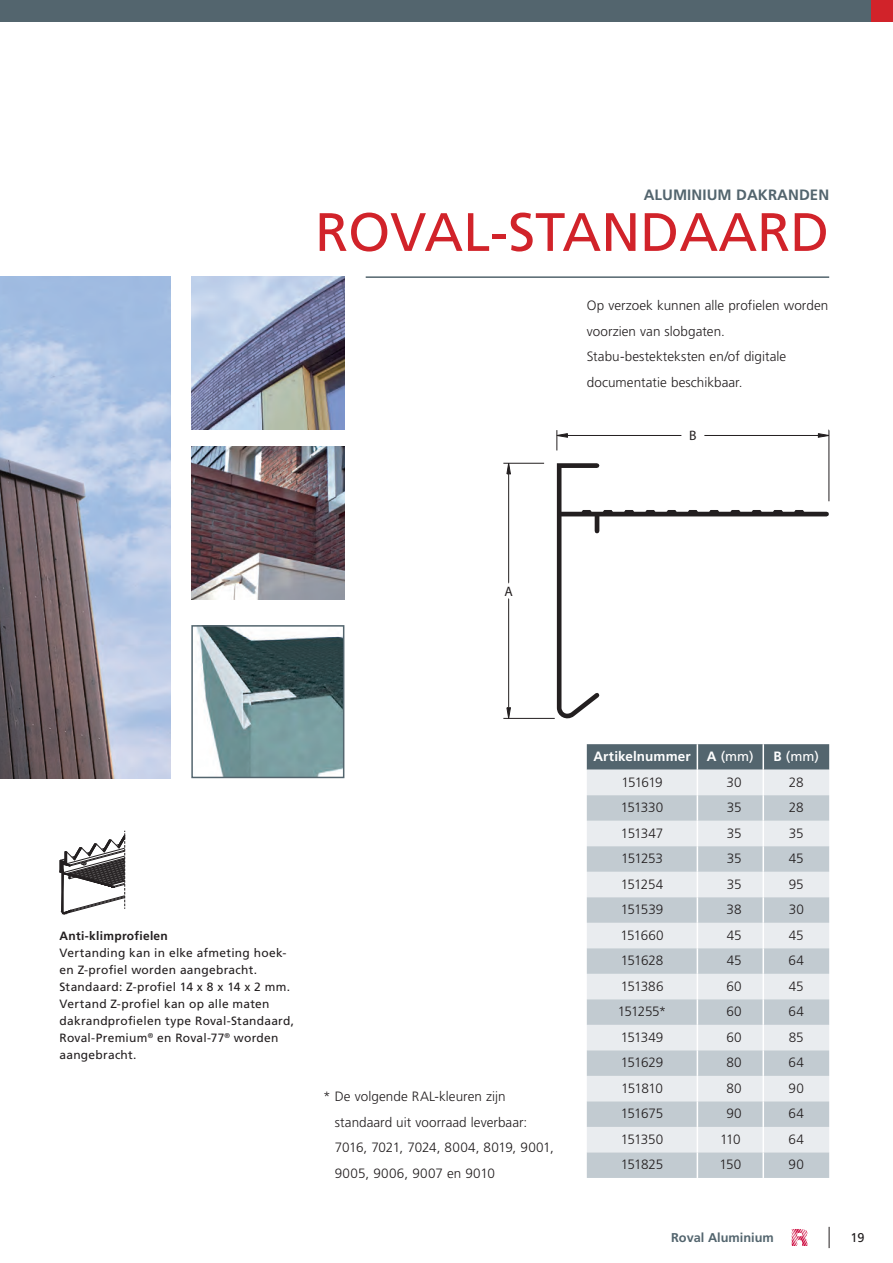
<style>
.page{position:relative;width:893px;height:1263px;background:#fff}
.page>*{position:absolute;margin:0;border:0;box-sizing:border-box;transform-origin:0 0}
.t1{font:54px "Frutiger LT Std";color:#d1232a}
.t2{font:700 15px "Frutiger LT Std";letter-spacing:.005em;color:#53656e}
.t3{font:13.65px "Myriad";color:#231f20}
.t4{font:300 13.5px/25.5px "Frutiger LT Std";color:#231f20}
.t5{font:700 13.5px "Frutiger LT Std";letter-spacing:.01em;color:#fff}
.t6{font:13.5px "Frutiger LT Std";color:#fff}
.t7{font:700 12.75px "Frutiger LT Std";color:#53656e}
.t8{font:12.75px "Frutiger LT Std";color:#231f20}
.t9{font:12px/17px "Frutiger LT Std";letter-spacing:.02em;color:#231f20}
.t10{font:700 12px "Frutiger LT Std";letter-spacing:.025em;color:#231f20}
.s1{font-weight:400}
.s2{font-weight:700}
</style>
<div class="page">
<div style="left:0;top:0;width:872px;height:21px;background:#53656e"></div>
<div style="left:872px;top:0;width:21px;height:21px;background:#d1232a"></div>
<svg style="left:792px;top:1229px;width:16px;height:17px"></svg>
<svg style="left:829px;top:1227px;width:1px;height:21px"></svg>
<img style="left:0;top:276px;width:170px;height:502px">
<img style="left:196px;top:628px;width:145px;height:147px">
<div style="left:191px;top:625px;width:153px;height:153px;border:2px solid #53656e"></div>
<img style="left:191px;top:276px;width:153px;height:153px">
<img style="left:191px;top:446px;width:153px;height:154px">
<svg style="left:587px;top:744px;width:242px;height:434px;background:#ced5da"></svg>
<hr style="left:762px;top:1152px;width:2px;height:26px;background:#fff">
<svg style="left:59px;top:831px;width:66px;height:84px"></svg>
<svg style="left:503px;top:430px;width:327px;height:289px"></svg>
<div style="left:625px;top:685px;width:104px;height:25px;background:#fff"></div>
<hr style="left:366px;top:276px;width:463px;height:2px;background:#53656e">
<p class="t2" style="left:644px;top:186px;width:187px">ALUMINIUM DAKRANDEN</p>
<h1 class="t1" style="left:315px;top:200px;width:515px">ROVAL-STANDAARD</h1>
<p class="t4" style="left:587px;top:293px;width:243px">Op verzoek kunnen alle profielen worden voorzien van slobgaten.<br>Stabu-bestekteksten en/of digitale documentatie beschikbaar.</p>
<p class="t3" style="left:505px;top:584px;width:10px">A</p>
<p class="t3" style="left:689px;top:429px;width:9px">B</p>
<p class="t10" style="left:60px;top:928px;width:110px">Anti-klimprofielen</p>
<p class="t9" style="left:60px;top:944px;width:236px">Vertanding kan in elke afmeting hoek&shy;en Z-profiel worden aangebracht.<br>Standaard: Z-profiel 14 x 8 x 14 x 2 mm.<br>Vertand Z-profiel kan op alle maten dakrandprofielen type Roval-Standaard, Roval-Premium<sup>®</sup> en Roval-77<sup>®</sup> worden aangebracht.</p>
<p class="t4" style="left:335px;top:1084px;width:220px;text-indent:-12px">* De volgende RAL-kleuren zijn standaard uit voorraad leverbaar:<br>7016, 7021, 7024, 8004, 8019, 9001,<br>9005, 9006, 9007 en 9010</p>
<p class="t5" style="left:593px;top:748px;width:162px">Artikelnummer A <span class="s1">(mm)</span></p>
<p class="t6" style="left:774px;top:748px;width:47px"><span class="s2">B</span> (mm)</p>
<p class="t4" style="left:621px;top:769px;width:43px">151619</p>
<p class="t4" style="left:726px;top:769px;width:17px">30</p>
<p class="t4" style="left:789px;top:769px;width:16px">28</p>
<p class="t4" style="left:621px;top:795px;width:44px">151330</p>
<p class="t4" style="left:727px;top:795px;width:16px">35</p>
<p class="t4" style="left:789px;top:795px;width:16px">28</p>
<p class="t4" style="left:621px;top:820px;width:44px">151347</p>
<p class="t4" style="left:727px;top:820px;width:16px">35</p>
<p class="t4" style="left:789px;top:820px;width:16px">35</p>
<p class="t4" style="left:621px;top:846px;width:44px">151253</p>
<p class="t4" style="left:727px;top:846px;width:16px">35</p>
<p class="t4" style="left:789px;top:846px;width:16px">45</p>
<p class="t4" style="left:621px;top:871px;width:44px">151254</p>
<p class="t4" style="left:727px;top:871px;width:16px">35</p>
<p class="t4" style="left:789px;top:871px;width:16px">95</p>
<p class="t4" style="left:621px;top:897px;width:44px">151539</p>
<p class="t4" style="left:726px;top:897px;width:17px">38</p>
<p class="t4" style="left:789px;top:897px;width:17px">30</p>
<p class="t4" style="left:620px;top:922px;width:45px">151660</p>
<p class="t4" style="left:727px;top:922px;width:16px">45</p>
<p class="t4" style="left:789px;top:922px;width:16px">45</p>
<p class="t4" style="left:621px;top:948px;width:44px">151628</p>
<p class="t4" style="left:727px;top:948px;width:16px">45</p>
<p class="t4" style="left:789px;top:948px;width:17px">64</p>
<p class="t4" style="left:621px;top:974px;width:44px">151386</p>
<p class="t4" style="left:726px;top:974px;width:17px">60</p>
<p class="t4" style="left:789px;top:974px;width:16px">45</p>
<p class="t4" style="left:618px;top:999px;width:50px">151255*</p>
<p class="t4" style="left:726px;top:999px;width:17px">60</p>
<p class="t4" style="left:789px;top:999px;width:17px">64</p>
<p class="t4" style="left:621px;top:1025px;width:44px">151349</p>
<p class="t4" style="left:726px;top:1025px;width:17px">60</p>
<p class="t4" style="left:789px;top:1025px;width:16px">85</p>
<p class="t4" style="left:621px;top:1050px;width:44px">151629</p>
<p class="t4" style="left:726px;top:1050px;width:17px">80</p>
<p class="t4" style="left:789px;top:1050px;width:17px">64</p>
<p class="t4" style="left:621px;top:1076px;width:43px">151810</p>
<p class="t4" style="left:726px;top:1076px;width:17px">80</p>
<p class="t4" style="left:789px;top:1076px;width:17px">90</p>
<p class="t4" style="left:621px;top:1101px;width:44px">151675</p>
<p class="t4" style="left:726px;top:1101px;width:17px">90</p>
<p class="t4" style="left:789px;top:1101px;width:17px">64</p>
<p class="t4" style="left:621px;top:1127px;width:44px">151350</p>
<p class="t4" style="left:720px;top:1127px;width:22px">110</p>
<p class="t4" style="left:789px;top:1127px;width:17px">64</p>
<p class="t4" style="left:621px;top:1152px;width:44px">151825</p>
<p class="t4" style="left:719px;top:1152px;width:23px">150</p>
<p class="t4" style="left:789px;top:1152px;width:17px">90</p>
<p class="t7" style="left:671px;top:1230px;width:104px">Roval Aluminium</p>
<p class="t8" style="left:850px;top:1230px;width:16px">19</p>
</div>
